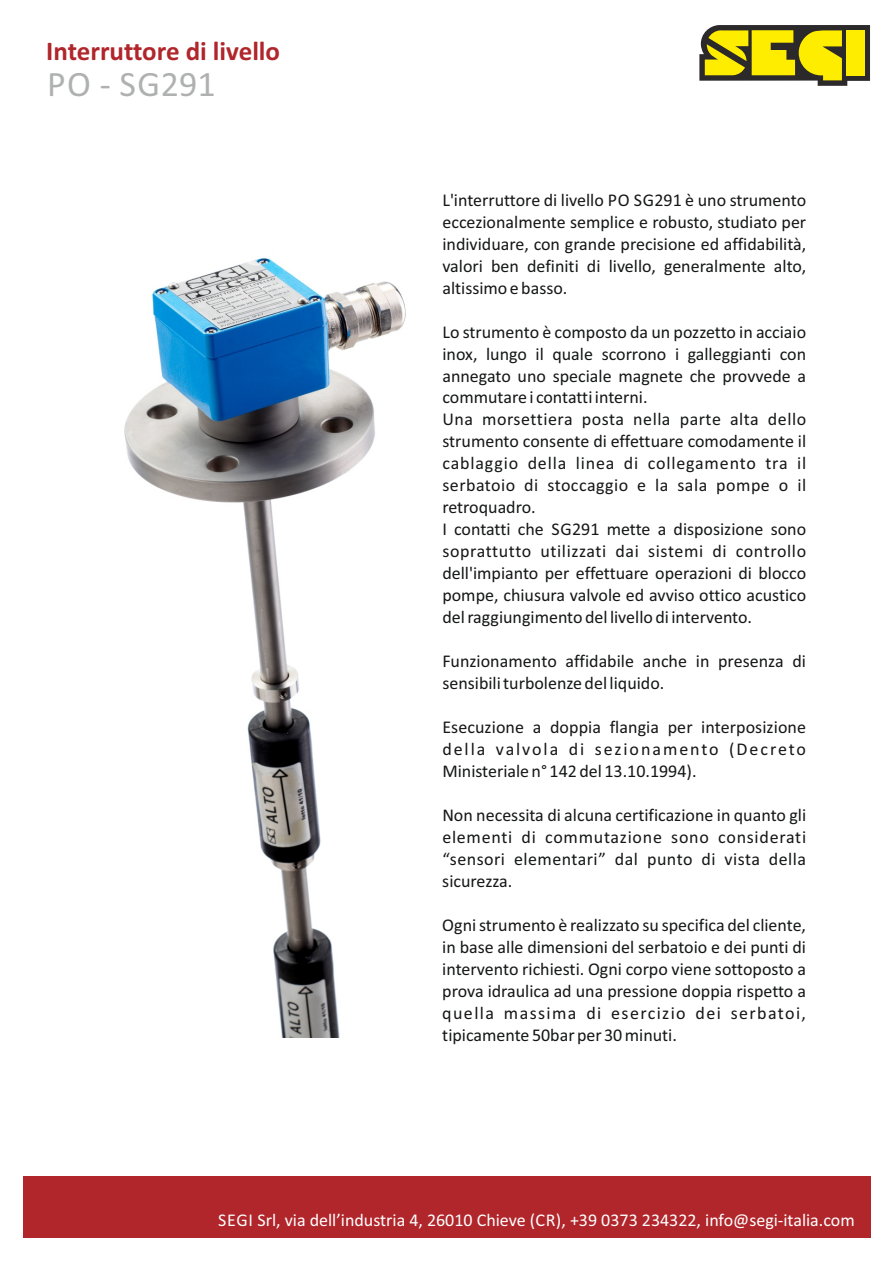
<style>
.page{position:relative;width:893px;height:1263px;background:#fff}
.page>*{position:absolute;margin:0;border:0;box-sizing:border-box;transform-origin:0 0}
.t1{font:36px "Calibri";letter-spacing:.02em;color:#afb0b0}
.t2{font:700 27px "Calibri";color:#b0262b}
.t3{font:18px/21.9px "Calibri";color:#151616;text-align:justify}
.t4{font:18px "Calibri";color:#fff}
</style>
<div class="page">
<svg style="left:699px;top:25px;width:171px;height:61px"></svg>
<div style="left:846px;top:30px;width:19px;height:45px;background:#ffed00"></div>
<div style="left:23px;top:1176px;width:847px;height:62px;background:#b0262b"></div>
<img style="left:124px;top:258px;width:282px;height:780px">
<h2 class="t2" style="left:46px;top:39px;width:235px">Interruttore di livello</h2>
<h1 class="t1" style="left:47px;top:69px;width:170px">PO - SG291</h1>
<p class="t3" style="left:442px;top:190px;width:365px">L'interruttore di livello PO SG291 è uno strumento eccezionalmente semplice e robusto, studiato per individuare, con grande precisione ed affidabilità, valori ben definiti di livello, generalmente alto, altissimo e basso.</p>
<p class="t3" style="left:442px;top:322px;width:365px;text-align:left">Lo strumento è composto da un pozzetto in acciaio inox, lungo il quale scorrono i galleggianti con annegato uno speciale magnete che provvede a commutare i contatti interni.<br>Una morsettiera posta nella parte alta dello strumento consente di effettuare comodamente il cablaggio della linea di collegamento tra il serbatoio di stoccaggio e la sala pompe o il retroquadro.<br>I contatti che SG291 mette a disposizione sono soprattutto utilizzati dai sistemi di controllo dell'impianto per effettuare operazioni di blocco pompe, chiusura valvole ed avviso ottico acustico del raggiungimento del livello di intervento.</p>
<p class="t3" style="left:442px;top:652px;width:365px">Funzionamento affidabile anche in presenza di sensibili turbolenze del liquido.</p>
<p class="t3" style="left:442px;top:718px;width:365px">Esecuzione a doppia flangia per interposizione della valvola di sezionamento (Decreto Ministeriale n° 142 del 13.10.1994).</p>
<p class="t3" style="left:442px;top:805px;width:365px">Non necessita di alcuna certificazione in quanto gli elementi di commutazione sono considerati “sensori elementari” dal punto di vista della sicurezza.</p>
<p class="t3" style="left:442px;top:915px;width:365px">Ogni strumento è realizzato su specifica del cliente, in base alle dimensioni del serbatoio e dei punti di intervento richiesti. Ogni corpo viene sottoposto a prova idraulica ad una pressione doppia rispetto a quella massima di esercizio dei serbatoi, tipicamente 50bar per 30 minuti.</p>
<p class="t4" style="left:218px;top:1212px;width:638px">SEGI Srl, via dell’industria 4, 26010 Chieve (CR), +39 0373 234322, info@segi-italia.com</p>
</div>
